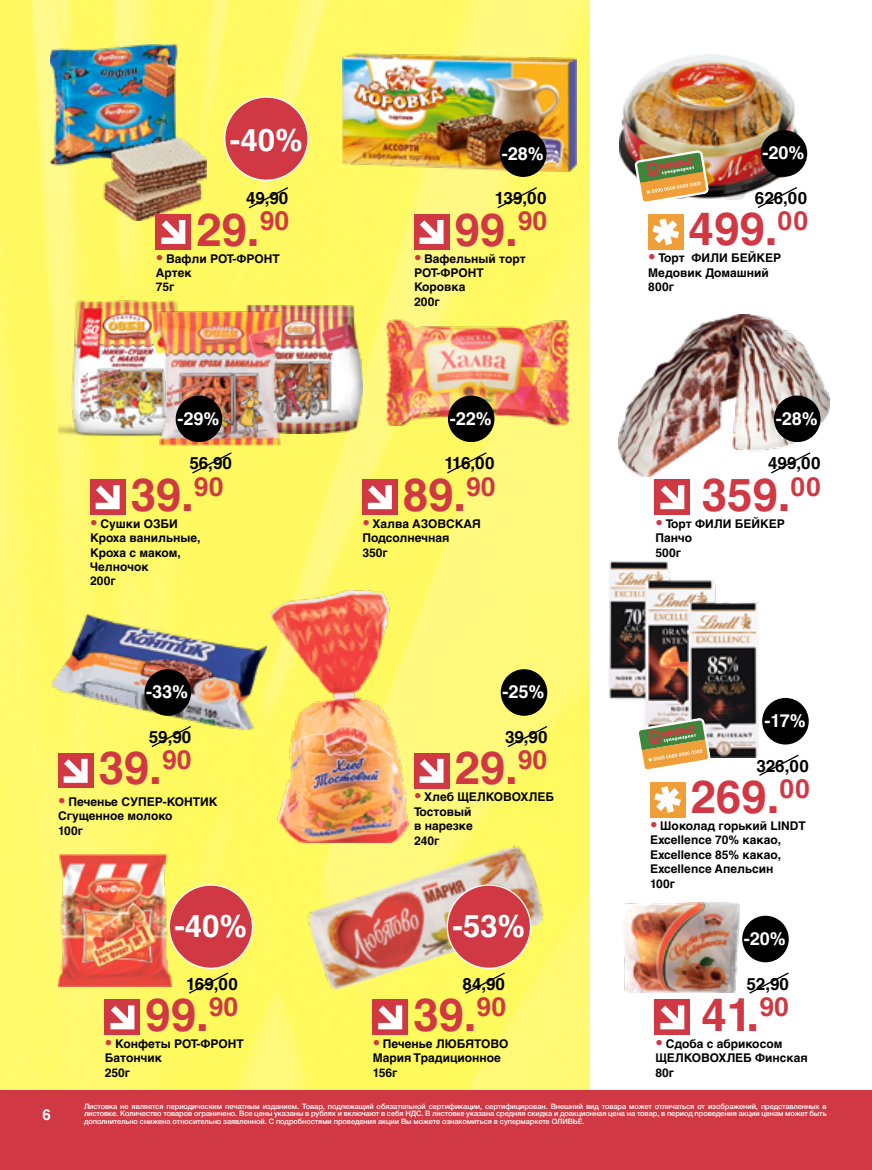
<style>
.page{position:relative;width:872px;height:1170px;background:#fff}
.page>*{position:absolute;margin:0;border:0;box-sizing:border-box;transform-origin:0 0}
.t1{font:700 45.75px "Helvetica C";color:#d03944}
.t2{font:700 31.2px "Helvetica C";color:#fff}
.t3{font:700 18px "Helvetica C";color:#fff}
.t4{font:700 16.95px "Helvetica C";color:#000}
.t5{font:700 15px "Helvetica C";color:#fff}
.t6{font:700 12px/14.4px "Helvetica C";color:#000}
.t7{font:500 7.5px/7.5px "Helvetica Neue Cyr";letter-spacing:-.01em;color:#fff;text-align:justify}
.s1{font-size:15px;color:#d03944}
</style>
<div class="page">
<img style="left:0;top:0;width:589px;height:1090px">
<div style="left:0;top:1090px;width:872px;height:79px;background:#d03944"></div>
<svg style="left:464px;top:991px;width:42px;height:3px"></svg>
<div style="left:373px;top:999px;width:35px;height:35px;background:#d03944"></div>
<svg style="left:378px;top:1005px;width:24px;height:24px"></svg>
<svg style="left:187px;top:971px;width:43px;height:23px"></svg>
<div style="left:105px;top:999px;width:35px;height:35px;background:#d03944"></div>
<svg style="left:110px;top:1005px;width:24px;height:24px"></svg>
<img style="left:618px;top:315px;width:211px;height:162px">
<svg style="left:769px;top:451px;width:43px;height:23px"></svg>
<div style="left:774px;top:395px;width:46px;height:47px;background:#000;border-radius:50%"></div>
<div style="left:655px;top:479px;width:35px;height:35px;background:#d03944"></div>
<svg style="left:660px;top:485px;width:24px;height:24px"></svg>
<img style="left:619px;top:55px;width:183px;height:145px">
<svg style="left:756px;top:186px;width:42px;height:23px"></svg>
<div style="left:760px;top:130px;width:47px;height:46px;background:#000;border-radius:50%"></div>
<div style="left:648px;top:214px;width:35px;height:35px;background:#f09f38"></div>
<svg style="left:652px;top:218px;width:27px;height:27px"></svg>
<img style="left:633px;top:149px;width:77px;height:55px">
<img style="left:271px;top:589px;width:137px;height:253px">
<svg style="left:506px;top:724px;width:43px;height:24px"></svg>
<div style="left:501px;top:669px;width:46px;height:46px;background:#000;border-radius:50%"></div>
<div style="left:414px;top:753px;width:35px;height:35px;background:#d03944"></div>
<svg style="left:419px;top:758px;width:24px;height:24px"></svg>
<img style="left:623px;top:902px;width:116px;height:89px">
<svg style="left:749px;top:972px;width:40px;height:22px"></svg>
<div style="left:742px;top:915px;width:46px;height:47px;background:#000;border-radius:50%"></div>
<div style="left:655px;top:999px;width:35px;height:35px;background:#d03944"></div>
<svg style="left:660px;top:1005px;width:24px;height:24px"></svg>
<img style="left:50px;top:45px;width:157px;height:175px">
<svg style="left:247px;top:186px;width:43px;height:23px"></svg>
<div style="left:156px;top:214px;width:35px;height:35px;background:#d03944"></div>
<svg style="left:161px;top:220px;width:24px;height:24px"></svg>
<div style="left:225px;top:97px;width:83px;height:83px;background:#d03944;border-radius:50%"></div>
<img style="left:343px;top:54px;width:233px;height:117px">
<svg style="left:496px;top:186px;width:42px;height:23px"></svg>
<div style="left:500px;top:130px;width:46px;height:47px;background:#000;border-radius:50%"></div>
<div style="left:414px;top:214px;width:35px;height:35px;background:#d03944"></div>
<svg style="left:419px;top:220px;width:24px;height:24px"></svg>
<img style="left:608px;top:562px;width:150px;height:195px">
<svg style="left:757px;top:753px;width:42px;height:23px"></svg>
<div style="left:762px;top:698px;width:46px;height:46px;background:#000;border-radius:50%"></div>
<div style="left:650px;top:782px;width:35px;height:35px;background:#f09f38"></div>
<svg style="left:654px;top:786px;width:27px;height:26px"></svg>
<svg style="left:635px;top:716px;width:77px;height:55px"></svg>
<img style="left:387px;top:319px;width:181px;height:106px">
<svg style="left:445px;top:451px;width:43px;height:23px"></svg>
<div style="left:448px;top:395px;width:46px;height:47px;background:#000;border-radius:50%"></div>
<div style="left:362px;top:479px;width:35px;height:35px;background:#d03944"></div>
<svg style="left:368px;top:485px;width:24px;height:24px"></svg>
<img style="left:58px;top:854px;width:113px;height:132px">
<img style="left:51px;top:614px;width:216px;height:115px">
<img style="left:305px;top:842px;width:244px;height:149px">
<div style="left:447px;top:885px;width:83px;height:83px;background:#d03944;border-radius:50%"></div>
<svg style="left:150px;top:724px;width:42px;height:24px"></svg>
<div style="left:144px;top:669px;width:47px;height:46px;background:#000;border-radius:50%"></div>
<div style="left:58px;top:753px;width:35px;height:35px;background:#d03944"></div>
<svg style="left:64px;top:758px;width:24px;height:24px"></svg>
<div style="left:169px;top:885px;width:83px;height:83px;background:#d03944;border-radius:50%"></div>
<img style="left:240px;top:305px;width:122px;height:129px">
<img style="left:58px;top:296px;width:134px;height:150px">
<img style="left:153px;top:310px;width:135px;height:136px">
<svg style="left:191px;top:451px;width:42px;height:23px"></svg>
<div style="left:176px;top:395px;width:46px;height:47px;background:#000;border-radius:50%"></div>
<div style="left:90px;top:479px;width:35px;height:35px;background:#d03944"></div>
<svg style="left:96px;top:485px;width:24px;height:24px"></svg>
<h2 class="t2" style="left:230px;top:122px;width:74px">-40%</h2>
<h3 class="t3" style="left:243px;top:144px;width:44px">-32%</h3>
<h3 class="t3" style="left:501px;top:143px;width:44px">-28%</h3>
<h3 class="t3" style="left:762px;top:143px;width:44px">-20%</h3>
<h3 class="t4" style="left:246px;top:188px;width:44px">49,90</h3>
<h3 class="t4" style="left:495px;top:188px;width:53px">139,00</h3>
<h3 class="t4" style="left:755px;top:188px;width:54px">626,00</h3>
<h1 class="t1" style="left:196px;top:203px;width:94px">29.<sup>90</sup></h1>
<h1 class="t1" style="left:454px;top:203px;width:94px">99.<sup>90</sup></h1>
<h1 class="t1" style="left:688px;top:203px;width:121px">499.<sup>00</sup></h1>
<p class="t6" style="left:156px;top:251px;width:125px"><span class="s1">•</span> Вафли РОТ-ФРОНТ<br>Артек<br>75г</p>
<p class="t6" style="left:414px;top:251px;width:113px"><span class="s1">•</span> Вафельный торт<br>РОТ-ФРОНТ<br>Коровка<br>200г</p>
<p class="t6" style="left:648px;top:251px;width:134px"><span class="s1">•</span> Торт ФИЛИ БЕЙКЕР<br>Медовик Домашний<br>800г</p>
<h3 class="t3" style="left:177px;top:408px;width:44px">-29%</h3>
<h3 class="t3" style="left:450px;top:408px;width:44px">-22%</h3>
<h3 class="t3" style="left:775px;top:408px;width:44px">-28%</h3>
<h3 class="t4" style="left:189px;top:453px;width:44px">56,90</h3>
<h3 class="t4" style="left:444px;top:453px;width:52px">116,00</h3>
<h3 class="t4" style="left:768px;top:453px;width:54px">499,00</h3>
<h1 class="t1" style="left:130px;top:468px;width:94px">39.<sup>90</sup></h1>
<h1 class="t1" style="left:403px;top:468px;width:94px">89.<sup>90</sup></h1>
<h1 class="t1" style="left:701px;top:468px;width:121px">359.<sup>00</sup></h1>
<p class="t6" style="left:90px;top:516px;width:112px"><span class="s1">•</span> Сушки ОЗБИ<br>Кроха ванильные,<br>Кроха с маком,<br>Челночок<br>200г</p>
<p class="t6" style="left:362px;top:516px;width:120px"><span class="s1">•</span> Халва АЗОВСКАЯ<br>Подсолнечная<br>350г</p>
<p class="t6" style="left:655px;top:516px;width:131px"><span class="s1">•</span> Торт ФИЛИ БЕЙКЕР<br>Панчо<br>500г</p>
<h3 class="t3" style="left:146px;top:681px;width:44px">-33%</h3>
<h3 class="t3" style="left:502px;top:681px;width:44px">-25%</h3>
<h3 class="t3" style="left:764px;top:710px;width:43px">-17%</h3>
<h3 class="t4" style="left:149px;top:727px;width:44px">59,90</h3>
<h3 class="t4" style="left:505px;top:727px;width:44px">39,90</h3>
<h1 class="t1" style="left:98px;top:742px;width:94px">39.<sup>90</sup></h1>
<p class="t6" style="left:58px;top:794px;width:161px"><span class="s1">•</span> Печенье СУПЕР-КОНТИК<br>Сгущенное молоко<br>100г</p>
<h1 class="t1" style="left:454px;top:742px;width:94px">29.<sup>90</sup></h1>
<p class="t6" style="left:414px;top:789px;width:142px"><span class="s1">•</span> Хлеб ЩЕЛКОВОХЛЕБ<br>Тостовый<br>в нарезке<br>240г</p>
<h3 class="t4" style="left:756px;top:756px;width:54px">326,00</h3>
<h1 class="t1" style="left:690px;top:770px;width:121px">269.<sup>00</sup></h1>
<p class="t6" style="left:650px;top:818px;width:157px"><span class="s1">•</span> Шоколад горький LINDT<br>Excellence 70% какао,<br>Excellence 85% какао,<br>Excellence Апельсин<br>100г</p>
<h2 class="t2" style="left:174px;top:907px;width:74px">-40%</h2>
<h3 class="t3" style="left:193px;top:928px;width:44px">-35%</h3>
<h2 class="t2" style="left:452px;top:907px;width:74px">-53%</h2>
<h3 class="t3" style="left:460px;top:928px;width:44px">-20%</h3>
<h3 class="t3" style="left:744px;top:928px;width:44px">-20%</h3>
<h3 class="t4" style="left:186px;top:973px;width:53px">169,00</h3>
<h3 class="t4" style="left:462px;top:973px;width:44px">84,90</h3>
<h3 class="t4" style="left:746px;top:973px;width:44px">52,90</h3>
<h1 class="t1" style="left:145px;top:988px;width:94px">99.<sup>90</sup></h1>
<h1 class="t1" style="left:413px;top:988px;width:94px">39.<sup>90</sup></h1>
<h1 class="t1" style="left:701px;top:988px;width:89px">41.<sup>90</sup></h1>
<p class="t6" style="left:105px;top:1036px;width:140px"><span class="s1">•</span> Конфеты РОТ-ФРОНТ<br>Батончик<br>250г</p>
<p class="t6" style="left:373px;top:1036px;width:137px"><span class="s1">•</span> Печенье ЛЮБЯТОВО<br>Мария Традиционное<br>156г</p>
<p class="t6" style="left:655px;top:1036px;width:154px"><span class="s1">•</span> Сдоба с абрикосом<br>ЩЕЛКОВОХЛЕБ Финская<br>80г</p>
<p class="t5" style="left:43px;top:1105px;width:10px">6</p>
<p class="t7" style="left:84px;top:1102px;width:744px">Листовка не является периодическим печатным изданием. Товар, подлежащий обязательной сертификации, сертифицирован. Внешний вид товара может отличаться от изображений, представленных в листовке. Количество товаров ограничено. Все цены указаны в рублях и включают в себя НДС. В листовке указана средняя скидка и доакционная цена на товар, в период проведения акции ценам может быть дополнительно снижена относительно заявленной. С подробностями проведения акции Вы можете ознакомиться в супермаркете ОЛИВЬЕ.</p>
</div>
